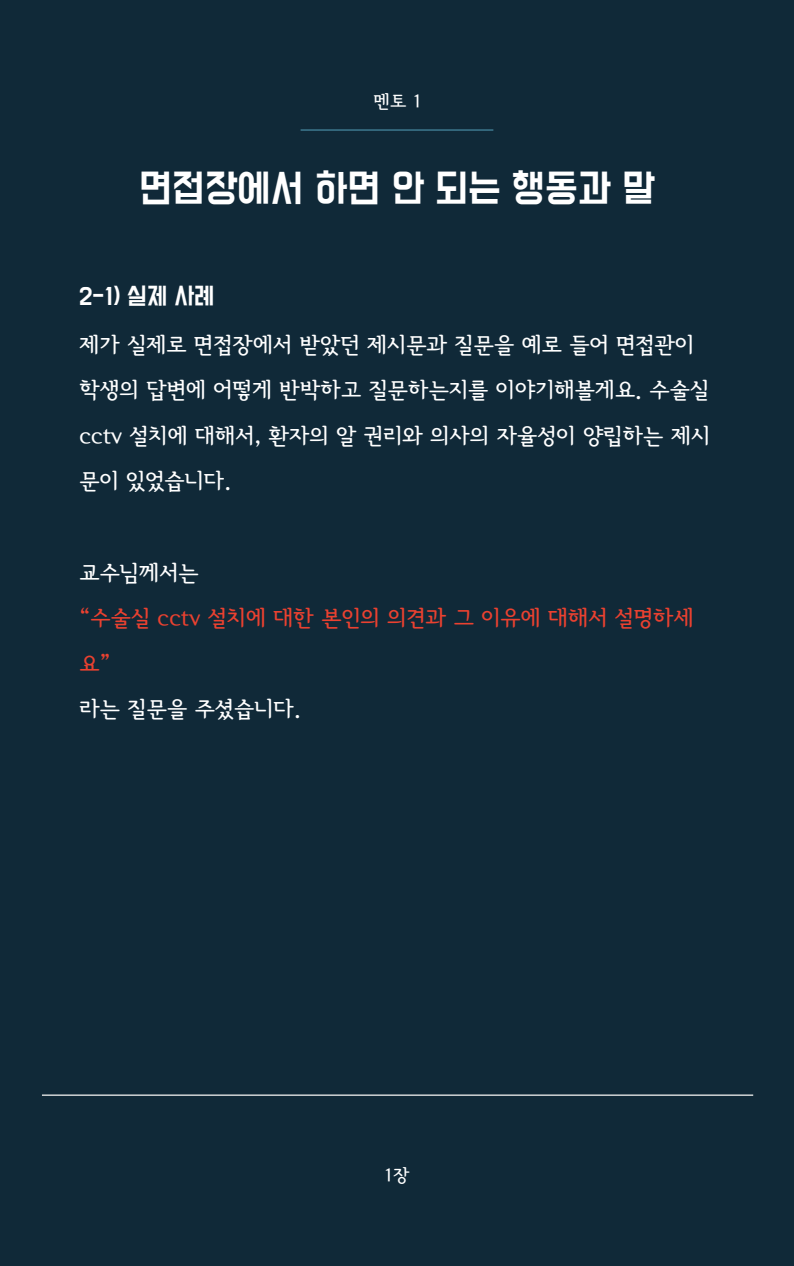
<style>
.page{position:relative;width:794px;height:1266px;background:#fff}
.page>*{position:absolute;margin:0;border:0;box-sizing:border-box;transform-origin:0 0}
.t1{font:42.75px "Do Hyeon";color:#fff}
.t2{font:26.25px "Do Hyeon";color:#fff}
.t3{font:22.5px/45.6px "Seoul Hangang B";color:#fff}
.t4{font:22.5px/45.6px "Seoul Hangang B";color:#ea4130}
.t5{font:18.15px "Seoul Hangang B";color:#fff}
</style>
<div class="page">
<div style="left:0;top:0;width:793px;height:1266px;background:#102938"></div>
<hr style="left:42px;top:1094px;width:710px;height:1px;background:#efefef">
<hr style="left:300px;top:129px;width:193px;height:2px;background:#4c92ab">
<p class="t5" style="left:374px;top:93px;width:49px">멘토 1</p>
<p class="t1" style="left:139px;top:169px;width:517px">면접장에서 하면 안 되는 행동과 말</p>
<p class="t2" style="left:79px;top:284px;width:136px">2-1) 실제 사례</p>
<p class="t3" style="left:79px;top:322px;width:632px">제가 실제로 면접장에서 받았던 제시문과 질문을 예로 들어 면접관이 학생의 답변에 어떻게 반박하고 질문하는지를 이야기해볼게요. 수술실 cctv 설치에 대해서, 환자의 알 권리와 의사의 자율성이 양립하는 제시 문이 있었습니다.</p>
<p class="t3" style="left:79px;top:550px;width:121px">교수님께서는</p>
<p class="t4" style="left:79px;top:595px;width:615px">“수술실 cctv 설치에 대한 본인의 의견과 그 이유에 대해서 설명하세 요”</p>
<p class="t3" style="left:79px;top:687px;width:223px">라는 질문을 주셨습니다.</p>
<p class="t5" style="left:384px;top:1166px;width:27px">1장</p>
</div>
